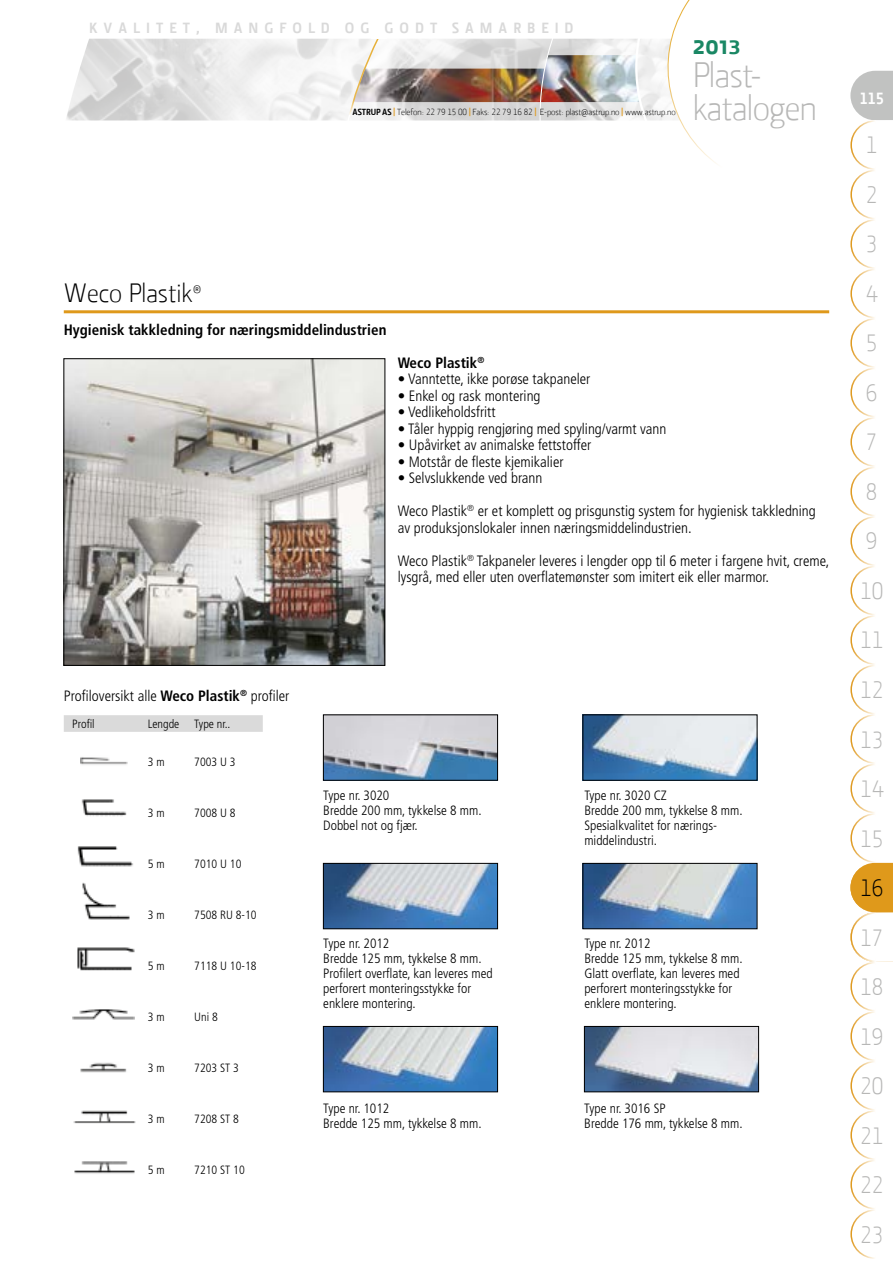
<style>
.page{position:relative;width:893px;height:1263px;background:#fff}
.page>*{position:absolute;margin:0;border:0;box-sizing:border-box;transform-origin:0 0}
.t1{font:300 36px/33px "Section";letter-spacing:-.02em;color:#b7b7b6}
.t2{font:300 27px "Section";color:#000}
.t3{font:700 27px "Section";color:#1a8764}
.t4{font:24px/49.5px "Section Light Caps";letter-spacing:-.02em;color:#b7b7b6}
.t5{font:24px "Section Light Caps";color:#000}
.t6{font:16.5px "Section Bold Caps";color:#fff}
.t7{font:300 condensed 15px/16.5px "Frutiger LT Std";color:#000}
.t8{font:700 condensed 15px "Frutiger LT Std";color:#000}
.t9{font:700 15px "Section";letter-spacing:.4em;color:#d9d9d9}
.t10{font:300 condensed 13.5px/15px "Frutiger LT Std";color:#000}
.t11{font:300 condensed 12px "Frutiger LT Std";color:#000}
.t12{font:300 9px "Section";letter-spacing:-.01em;color:#000}
.s1{font-weight:700}
.s2{font-weight:900;color:#df991b}
.s3{font-family:"Section Light Caps";font-weight:400}
.s4{font-family:"Section Bold Caps";font-weight:400;font-size:19.95px}
</style>
<div class="page">
<img style="left:114px;top:39px;width:230px;height:81px">
<svg style="left:63px;top:38px;width:51px;height:1086px"></svg>
<img style="left:344px;top:38px;width:290px;height:83px">
<svg style="left:634px;top:39px;width:259px;height:81px"></svg>
<svg style="left:651px;top:0;width:236px;height:164px"></svg>
<div style="left:371px;top:34px;width:15px;height:5px;background:#fff"></div>
<hr style="left:64px;top:310px;width:765px;height:3px;background:#df991b">
<img style="left:66px;top:361px;width:317px;height:302px">
<img style="left:325px;top:717px;width:171px;height:61px">
<img style="left:585px;top:717px;width:170px;height:61px">
<img style="left:325px;top:865px;width:171px;height:62px">
<div style="left:323px;top:863px;width:175px;height:66px;border:1px solid #000"></div>
<img style="left:585px;top:865px;width:170px;height:62px">
<div style="left:583px;top:863px;width:174px;height:66px;border:1px solid #000"></div>
<img style="left:325px;top:1028px;width:171px;height:62px">
<div style="left:323px;top:1026px;width:175px;height:66px;border:1px solid #000"></div>
<img style="left:586px;top:1028px;width:171px;height:62px">
<div style="left:584px;top:1026px;width:175px;height:66px;border:1px solid #000"></div>
<div style="left:64px;top:715px;width:199px;height:17px;background:#dadada"></div>
<img style="left:81px;top:737px;width:46px;height:29px">
<img style="left:73px;top:783px;width:54px;height:34px">
<img style="left:72px;top:834px;width:61px;height:34px">
<img style="left:72px;top:882px;width:58px;height:37px">
<img style="left:72px;top:946px;width:63px;height:24px">
<img style="left:73px;top:1008px;width:62px;height:12px">
<img style="left:72px;top:1038px;width:55px;height:34px">
<img style="left:72px;top:1105px;width:63px;height:18px">
<img style="left:74px;top:1161px;width:61px;height:13px">
<svg style="left:849px;top:71px;width:44px;height:1188px"></svg>
<p class="t9" style="left:89px;top:19px;width:486px">KVALITET, MANGFOLD OG GODT SAMARBEID</p>
<p class="t12" style="left:353px;top:107px;width:325px"><span class="s1">ASTRUP AS</span> <span class="s2">|</span> Telefon: <span class="s3">22 79 15 00</span> <span class="s2">|</span> Faks: <span class="s3">22 79 16 82</span> <span class="s2">|</span> E-post: plast@astrup.no <span class="s2">|</span> www.astrup.no</p>
<h2 class="t3" style="left:693px;top:29px;width:50px">201<span class="s4">3</span></h2>
<h1 class="t1" style="left:693px;top:59px;width:126px">Plast&shy;katalogen</h1>
<h2 class="t2" style="left:64px;top:277px;width:139px">Weco Plastik<sup>®</sup></h2>
<p class="t8" style="left:64px;top:321px;width:324px">Hygienisk takkledning for næringsmiddelindustrien</p>
<p class="t8" style="left:398px;top:354px;width:88px">Weco Plastik<sup>®</sup></p>
<p class="t7" style="left:398px;top:371px;width:194px">• Vanntette, ikke porøse takpaneler</p>
<p class="t7" style="left:398px;top:388px;width:144px">• Enkel og rask montering</p>
<p class="t7" style="left:398px;top:404px;width:99px">• Vedlikeholdsfritt</p>
<p class="t7" style="left:398px;top:421px;width:270px">• Tåler hyppig rengjøring med spyling/varmt vann</p>
<p class="t7" style="left:398px;top:437px;width:195px">• Upåvirket av animalske fettstoffer</p>
<p class="t7" style="left:398px;top:454px;width:167px">• Motstår de fleste kjemikalier</p>
<p class="t7" style="left:398px;top:470px;width:146px">• Selvslukkende ved brann</p>
<p class="t7" style="left:398px;top:503px;width:420px">Weco Plastik<sup>®</sup> er et komplett og prisgunstig system for hygienisk takkledning av produksjonslokaler innen næringsmiddelindustrien.</p>
<p class="t7" style="left:398px;top:553px;width:433px">Weco Plastik<sup>®</sup> Takpaneler leveres i lengder opp til 6 meter i fargene hvit, creme, lysgrå, med eller uten overflatemønster som imitert eik eller marmor.</p>
<p class="t7" style="left:64px;top:688px;width:227px">Profiloversikt alle <span class="s1">Weco Plastik</span><sup>®</sup> profiler</p>
<p class="t11" style="left:72px;top:717px;width:24px">Profil</p>
<p class="t11" style="left:148px;top:717px;width:84px">Lengde Type nr..</p>
<p class="t11" style="left:148px;top:755px;width:18px">3 m</p>
<p class="t11" style="left:194px;top:755px;width:43px">7003 U 3</p>
<p class="t11" style="left:148px;top:806px;width:18px">3 m</p>
<p class="t11" style="left:194px;top:806px;width:43px">7008 U 8</p>
<p class="t11" style="left:148px;top:857px;width:18px">5 m</p>
<p class="t11" style="left:194px;top:857px;width:49px">7010 U 10</p>
<p class="t11" style="left:148px;top:908px;width:18px">3 m</p>
<p class="t11" style="left:194px;top:908px;width:64px">7508 RU 8-10</p>
<p class="t11" style="left:148px;top:959px;width:18px">5 m</p>
<p class="t11" style="left:194px;top:959px;width:64px">7118 U 10-18</p>
<p class="t11" style="left:148px;top:1010px;width:18px">3 m</p>
<p class="t11" style="left:194px;top:1010px;width:25px">Uni 8</p>
<p class="t11" style="left:148px;top:1061px;width:18px">3 m</p>
<p class="t11" style="left:194px;top:1061px;width:46px">7203 ST 3</p>
<p class="t11" style="left:148px;top:1112px;width:18px">3 m</p>
<p class="t11" style="left:194px;top:1112px;width:46px">7208 ST 8</p>
<p class="t11" style="left:148px;top:1163px;width:18px">5 m</p>
<p class="t11" style="left:194px;top:1163px;width:52px">7210 ST 10</p>
<p class="t10" style="left:323px;top:787px;width:160px">Type nr. 3020<br>Bredde 200 mm, tykkelse 8 mm.<br>Dobbel not og fjær.</p>
<p class="t10" style="left:584px;top:787px;width:160px">Type nr. 3020 CZ<br>Bredde 200 mm, tykkelse 8 mm.<br>Spesialkvalitet for nærings&shy;middelindustri.</p>
<p class="t10" style="left:323px;top:936px;width:171px">Type nr. 2012<br>Bredde 125 mm, tykkelse 8 mm.<br>Profilert overflate, kan leveres med perforert monteringsstykke for enklere montering.</p>
<p class="t10" style="left:584px;top:936px;width:160px">Type nr. 2012<br>Bredde 125 mm, tykkelse 8 mm.<br>Glatt overflate, kan leveres med perforert monteringsstykke for enklere montering.</p>
<p class="t10" style="left:323px;top:1101px;width:160px">Type nr. 1012<br>Bredde 125 mm, tykkelse 8 mm.</p>
<p class="t10" style="left:584px;top:1101px;width:160px">Type nr. 3016 SP<br>Bredde 176 mm, tykkelse 8 mm.</p>
<p class="t6" style="left:859px;top:88px;width:26px">115</p>
<h3 class="t4" style="left:860px;top:120px;width:25px">1<br>2<br>3<br>4<br>5<br>6<br>7<br>8<br>9<br>10<br>11<br>12<br>13<br>14<br>15</h3>
<h3 class="t5" style="left:860px;top:874px;width:25px">16</h3>
<h3 class="t4" style="left:860px;top:913px;width:25px;text-align:justify">17<br>18<br>19<br>20<br>21<br>22<br>23</h3>
</div>
